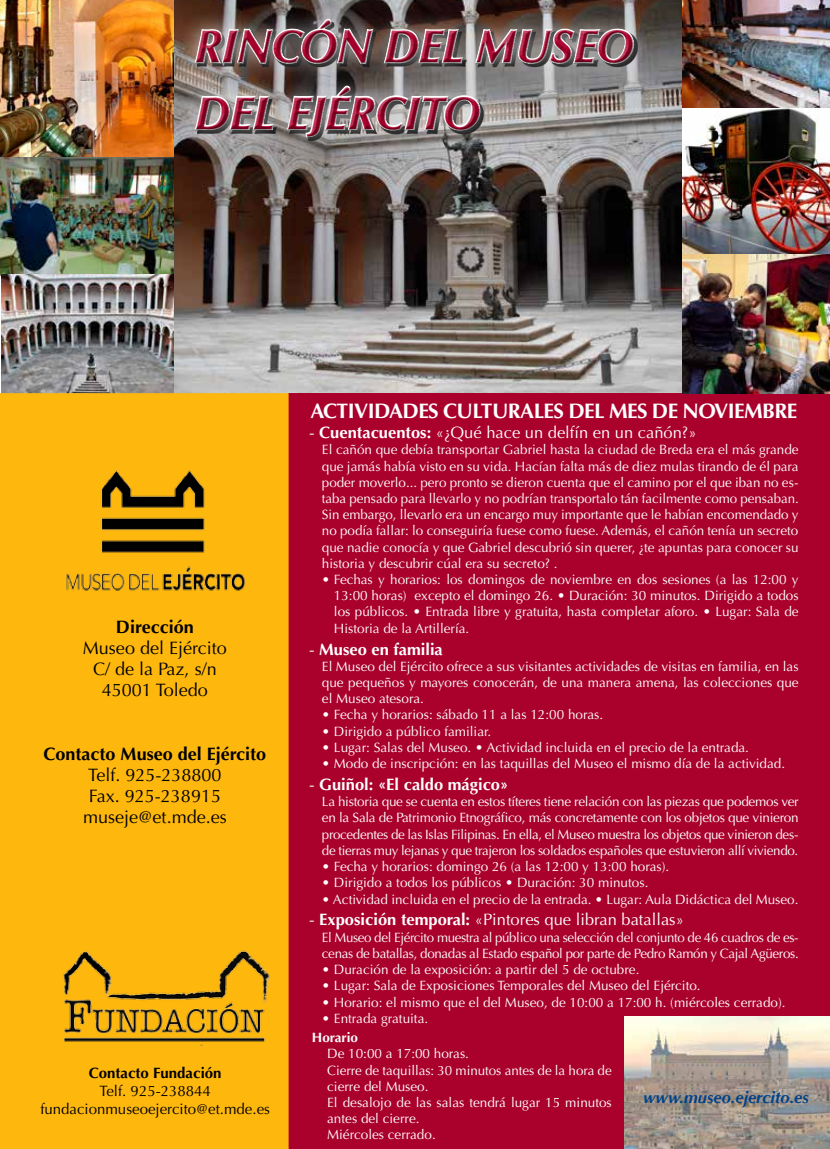
<style>
.page{position:relative;width:830px;height:1149px;background:#fff}
.page>*{position:absolute;margin:0;border:0;box-sizing:border-box;transform-origin:0 0}
.t1{font:italic 700 46.05px/66.6px "Optima LT Std";color:#aa002c;scale:.96 1}
.t2{font:700 21px "Optima LT Std";letter-spacing:-.025em;color:#fff}
.t3{font:18px/21px "Optima LT Std";color:#000;text-align:center}
.t4{font:700 18px "Optima LT Std";color:#000}
.t5{font:16.5px "Optima LT Std";color:#fff}
.t6{font:700 16.5px "Optima LT Std";color:#fff}
.t7{font:italic 700 16.5px "Optima";color:#004289}
.t8{font:15px/18px "Optima LT Std";color:#000;text-align:center}
.t9{font:700 15px "Optima LT Std";color:#000}
.t10{font:13.5px/16.2px "Optima LT Std";color:#fff;text-align:justify}
.t11{font:13.5px/16.2px "Optima LT Std";letter-spacing:-.025em;color:#fff}
.t12{font:700 13.5px "Optima LT Std";color:#fff}
.s1{font-weight:700}
.s2{font-weight:400}
</style>
<div class="page">
<img style="left:173px;top:0;width:509px;height:393px">
<div style="left:176px;top:1px;width:476px;height:155px;background:#fff;opacity:.75"></div>
<div style="left:185px;top:10px;width:457px;height:132px;background:#fff;opacity:.5"></div>
<div style="left:185px;top:15px;width:457px;height:132px;background:#000;opacity:.5"></div>
<img style="left:682px;top:0;width:147px;height:249px">
<img style="left:0;top:0;width:173px;height:275px">
<img style="left:2px;top:275px;width:171px;height:118px">
<div style="left:288px;top:393px;width:541px;height:755px;background:#aa002c"></div>
<div style="left:0;top:393px;width:288px;height:755px;background:#feb70d"></div>
<img style="left:624px;top:1016px;width:205px;height:132px">
<img style="left:50px;top:461px;width:210px;height:147px">
<img style="left:22px;top:904px;width:262px;height:141px">
<img style="left:682px;top:249px;width:147px;height:144px">
<h1 class="t1" style="left:195px;top:13px;width:458px">RINCÓN DEL MUSEO<br>DEL EJÉRCITO</h1>
<h3 class="t4" style="left:116px;top:616px;width:79px">Dirección</h3>
<h3 class="t3" style="left:83px;top:637px;width:145px">Museo del Ejército<br>C/ de la Paz, s/n<br>45001 Toledo</h3>
<h3 class="t4" style="left:44px;top:743px;width:224px">Contacto Museo del Ejército</h3>
<h3 class="t3" style="left:83px;top:764px;width:145px">Telf. 925-238800<br>Fax. 925-238915 museje@et.mde.es</h3>
<p class="t9" style="left:89px;top:1064px;width:134px">Contacto Fundación</p>
<p class="t8" style="left:40px;top:1082px;width:231px">Telf. 925-238844 fundacionmuseoejercito@et.mde.es</p>
<h2 class="t2" style="left:310px;top:399px;width:488px">ACTIVIDADES CULTURALES DEL MES DE NOVIEMBRE</h2>
<p class="t5" style="left:309px;top:423px;width:388px">- <span class="s1">Cuentacuentos:</span> «¿Qué hace un delfín en un cañón?»</p>
<p class="t10" style="left:322px;top:441px;width:478px">El cañón que debía transportar Gabriel hasta la ciudad de Breda era el más grande que jamás había visto en su vida. Hacían falta más de diez mulas tirando de él para poder moverlo... pero pronto se dieron cuenta que el camino por el que iban no es&shy;taba pensado para llevarlo y no podrían transportalo tán facilmente como pensaban.<br>Sin embargo, llevarlo era un encargo muy importante que le habían encomendado y no podía fallar: lo conseguiría fuese como fuese. Además, el cañón tenía un secreto que nadie conocía y que Gabriel descubrió sin querer, ¿te apuntas para conocer su historia y descubrir cúal era su secreto? .</p>
<p class="t10" style="left:334px;top:571px;width:466px;text-indent:-12px">• Fechas y horarios: los domingos de noviembre en dos sesiones (a las 12:00 y 13:00 horas) excepto el domingo 26. • Duración: 30 minutos. Dirigido a todos los públicos. • Entrada libre y gratuita, hasta completar aforo. • Lugar: Sala de Historia de la Artillería.</p>
<p class="t6" style="left:309px;top:639px;width:135px"><span class="s2">-</span> Museo en familia</p>
<p class="t10" style="left:322px;top:658px;width:478px">El Museo del Ejército ofrece a sus visitantes actividades de visitas en familia, en las que pequeños y mayores conocerán, de una manera amena, las colecciones que el Museo atesora.</p>
<p class="t10" style="left:322px;top:706px;width:282px">• Fecha y horarios: sábado 11 a las 12:00 horas.</p>
<p class="t10" style="left:322px;top:723px;width:171px">• Dirigido a público familiar.</p>
<p class="t10" style="left:322px;top:739px;width:428px">• Lugar: Salas del Museo. • Actividad incluida en el precio de la entrada.</p>
<p class="t10" style="left:322px;top:755px;width:464px">• Modo de inscripción: en las taquillas del Museo el mismo día de la actividad.</p>
<p class="t6" style="left:309px;top:774px;width:200px"><span class="s2">-</span> Guiñol: «El caldo mágico»</p>
<p class="t10" style="left:322px;top:793px;width:478px">La historia que se cuenta en estos títeres tiene relación con las piezas que podemos ver en la Sala de Patrimonio Etnográfico, más concretamente con los objetos que vinieron procedentes de las Islas Filipinas. En ella, el Museo muestra los objetos que vinieron des&shy;de tierras muy lejanas y que trajeron los soldados españoles que estuvieron allí viviendo.</p>
<p class="t10" style="left:322px;top:858px;width:348px">• Fecha y horarios: domingo 26 (a las 12:00 y 13:00 horas).</p>
<p class="t10" style="left:322px;top:874px;width:328px">• Dirigido a todos los públicos • Duración: 30 minutos.</p>
<p class="t10" style="left:322px;top:890px;width:478px">• Actividad incluida en el precio de la entrada. • Lugar: Aula Didáctica del Museo.</p>
<p class="t5" style="left:309px;top:910px;width:376px">- <span class="s1">Exposición temporal:</span> «Pintores que libran batallas»</p>
<p class="t11" style="left:322px;top:928px;width:478px">El Museo del Ejército muestra al público una selección del conjunto de 46 cuadros de es&shy;cenas de batallas, donadas al Estado español por parte de Pedro Ramón y Cajal Agüeros.</p>
<p class="t10" style="left:322px;top:961px;width:319px">• Duración de la exposición: a partir del 5 de octubre.</p>
<p class="t10" style="left:322px;top:977px;width:380px">• Lugar: Sala de Exposiciones Temporales del Museo del Ejército.</p>
<p class="t10" style="left:322px;top:993px;width:465px">• Horario: el mismo que el del Museo, de 10:00 a 17:00 h. (miércoles cerrado).</p>
<p class="t10" style="left:322px;top:1009px;width:108px">• Entrada gratuita.</p>
<p class="t12" style="left:312px;top:1029px;width:48px">Horario</p>
<p class="t10" style="left:327px;top:1045px;width:286px;text-align:left">De 10:00 a 17:00 horas.<br>Cierre de taquillas: 30 minutos antes de la hora de cierre del Museo.<br>El desalojo de las salas tendrá lugar 15 minutos antes del cierre.<br>Miércoles cerrado.</p>
<p class="t7" style="left:642px;top:1087px;width:167px">www.museo.ejercito.es</p>
</div>
